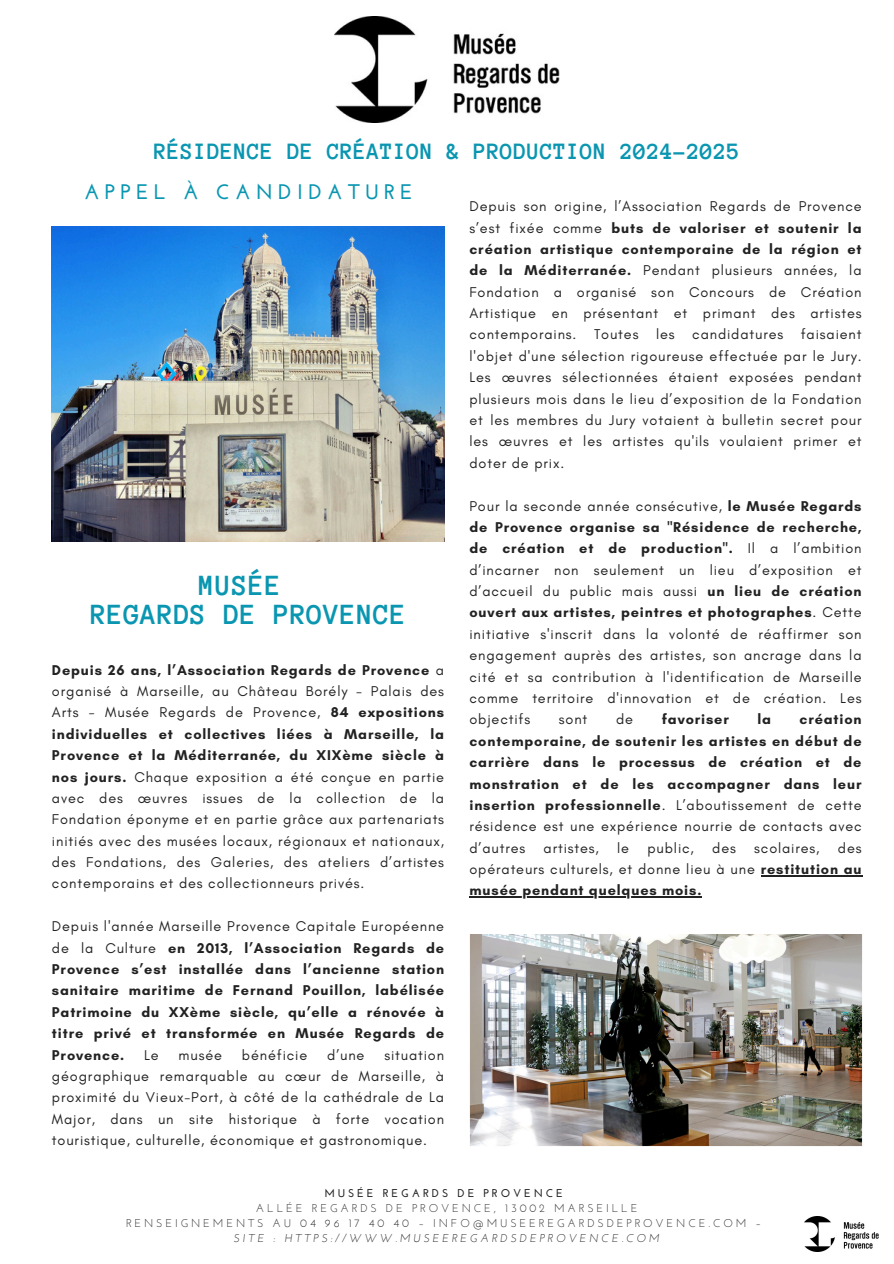
<style>
.page{position:relative;width:894px;height:1264px;background:#fff}
.page>*{position:absolute;margin:0;border:0;box-sizing:border-box;transform-origin:0 0}
.t1{font:700 30px/28.2px "Anonymous Pro";letter-spacing:.01em;color:#0a96b1;text-align:center}
.t2{font:700 24px "Anonymous Pro";letter-spacing:.01em;color:#0a96b1}
.t3{font:700 21px "Josefin Sans";letter-spacing:.25em;color:#0a96b1}
.t4{font:14.4px/21.3px "Glacial Indifference";letter-spacing:.06em;color:#222;text-align:justify}
.t5{font:700 14.4px/21.3px "Glacial Indifference";letter-spacing:.06em;color:#222;text-align:justify}
.t6{font:11.4px "Josefin Sans";letter-spacing:.25em;color:#222}
.t7{font:italic 11.4px "Josefin Sans";letter-spacing:.25em;color:#222}
.t8{font:700 11.4px "Josefin Sans";letter-spacing:.25em;color:#222}
.s1{font-weight:700}
.s2{font-weight:400}
</style>
<div class="page">
<img style="left:52px;top:226px;width:393px;height:315px">
<img style="left:469px;top:934px;width:393px;height:212px">
<img style="left:334px;top:16px;width:225px;height:106px">
<img style="left:804px;top:1216px;width:74px;height:35px">
<hr style="left:760px;top:875px;width:102px;height:1px;background:#222">
<hr style="left:469px;top:896px;width:233px;height:1px;background:#222">
<h4 class="t2" style="left:154px;top:139px;width:587px">RÉSIDENCE DE CRÉATION &amp; PRODUCTION 2024-2025</h4>
<h4 class="t3" style="left:84px;top:183px;width:330px">APPEL À CANDIDATURE</h4>
<p class="t4" style="left:469px;top:195px;width:393px">Depuis son origine, l’Association Regards de Provence s’est fixée comme <span class="s1">buts de valoriser et soutenir la création artistique contemporaine de la région et de la Méditerranée.</span> Pendant plusieurs années, la Fondation a organisé son Concours de Création Artistique en présentant et primant des artistes contemporains. Toutes les candidatures faisaient l'objet d'une sélection rigoureuse effectuée par le Jury.<br>Les œuvres sélectionnées étaient exposées pendant plusieurs mois dans le lieu d’exposition de la Fondation et les membres du Jury votaient à bulletin secret pour les œuvres et les artistes qu'ils voulaient primer et doter de prix.</p>
<p class="t4" style="left:469px;top:495px;width:393px">Pour la seconde année consécutive, <span class="s1">le Musée Regards de Provence organise sa "Résidence de recherche, de création et de production".</span> Il a l’ambition d’incarner non seulement un lieu d’exposition et d’accueil du public mais aussi <span class="s1">un lieu de création ouvert aux artistes, peintres et photographes</span>. Cette initiative s'inscrit dans la volonté de réaffirmer son engagement auprès des artistes, son ancrage dans la cité et sa contribution à l'identification de Marseille comme territoire d'innovation et de création. Les objectifs</p>
<h1 class="t1" style="left:90px;top:572px;width:317px">MUSÉE<br>REGARDS DE PROVENCE</h1>
<h4 class="t4" style="left:52px;top:659px;width:393px"><span class="s1">Depuis 26 ans, l’Association Regards de Provence</span> a organisé à Marseille, au Château Borély - Palais des Arts - Musée Regards de Provence, <span class="s1">84 expositions individuelles et collectives liées à Marseille, la Provence et la Méditerranée, du XIXème siècle à nos jours.</span> Chaque exposition a été conçue en partie avec des œuvres issues de la collection de la Fondation éponyme et en partie grâce aux partenariats initiés avec des musées locaux, régionaux et nationaux, des Fondations, des Galeries, des ateliers d’artistes contemporains et des collectionneurs privés.</h4>
<h4 class="t5" style="left:52px;top:915px;width:393px"><span class="s2">Depuis l'année Marseille Provence Capitale Européenne de la Culture</span> en 2013, l’Association Regards de Provence s’est installée dans l’ancienne station sanitaire maritime de Fernand Pouillon, labélisée Patrimoine du XXème siècle, qu’elle a rénovée à titre privé et transformée en Musée Regards de Provence.</h4>
<p class="t4" style="left:558px;top:708px;width:30px">sont</p>
<p class="t4" style="left:616px;top:708px;width:18px">de</p>
<p class="t5" style="left:661px;top:708px;width:69px">favoriser</p>
<p class="t5" style="left:757px;top:708px;width:15px">la</p>
<p class="t5" style="left:469px;top:708px;width:393px;text-indent:330px">création contemporaine, de soutenir les artistes en début de carrière dans le processus de création et de monstration et de les accompagner dans leur insertion professionnelle<span class="s2">. L’aboutissement de cette résidence est une expérience nourrie de contacts avec d’autres</span></p>
<p class="t4" style="left:469px;top:837px;width:393px;text-align:right">des<br>opérateurs culturels, et donne lieu à une <span class="s1">restitution au</span></p>
<p class="t5" style="left:469px;top:879px;width:233px">musée pendant quelques mois.</p>
<p class="t4" style="left:543px;top:837px;width:57px">artistes,</p>
<p class="t4" style="left:617px;top:837px;width:13px">le</p>
<p class="t4" style="left:647px;top:837px;width:48px">public,</p>
<p class="t4" style="left:712px;top:837px;width:25px">des</p>
<p class="t4" style="left:754px;top:837px;width:67px">scolaires,</p>
<h4 class="t4" style="left:144px;top:1043px;width:16px">Le</h4>
<h4 class="t4" style="left:178px;top:1043px;width:45px">musée</h4>
<h4 class="t4" style="left:242px;top:1043px;width:67px">bénéficie</h4>
<h4 class="t4" style="left:327px;top:1043px;width:39px">d’une</h4>
<h4 class="t4" style="left:52px;top:1043px;width:393px;text-indent:332px">situation géographique remarquable au cœur de Marseille, à proximité du Vieux-Port, à côté de la cathédrale de La Major, dans un site historique à forte vocation touristique, culturelle, économique et gastronomique.</h4>
<p class="t8" style="left:324px;top:1188px;width:240px">MUSÉE REGARDS DE PROVENCE</p>
<p class="t6" style="left:256px;top:1203px;width:383px">ALLÉE REGARDS DE PROVENCE, 13002 MARSEILLE</p>
<p class="t6" style="left:126px;top:1218px;width:636px">RENSEIGNEMENTS AU 04 96 17 40 40 – INFO@MUSEEREGARDSDEPROVENCE.COM –</p>
<p class="t7" style="left:234px;top:1233px;width:427px">SITE : HTTPS://WWW.MUSEEREGARDSDEPROVENCE.COM</p>
</div>
